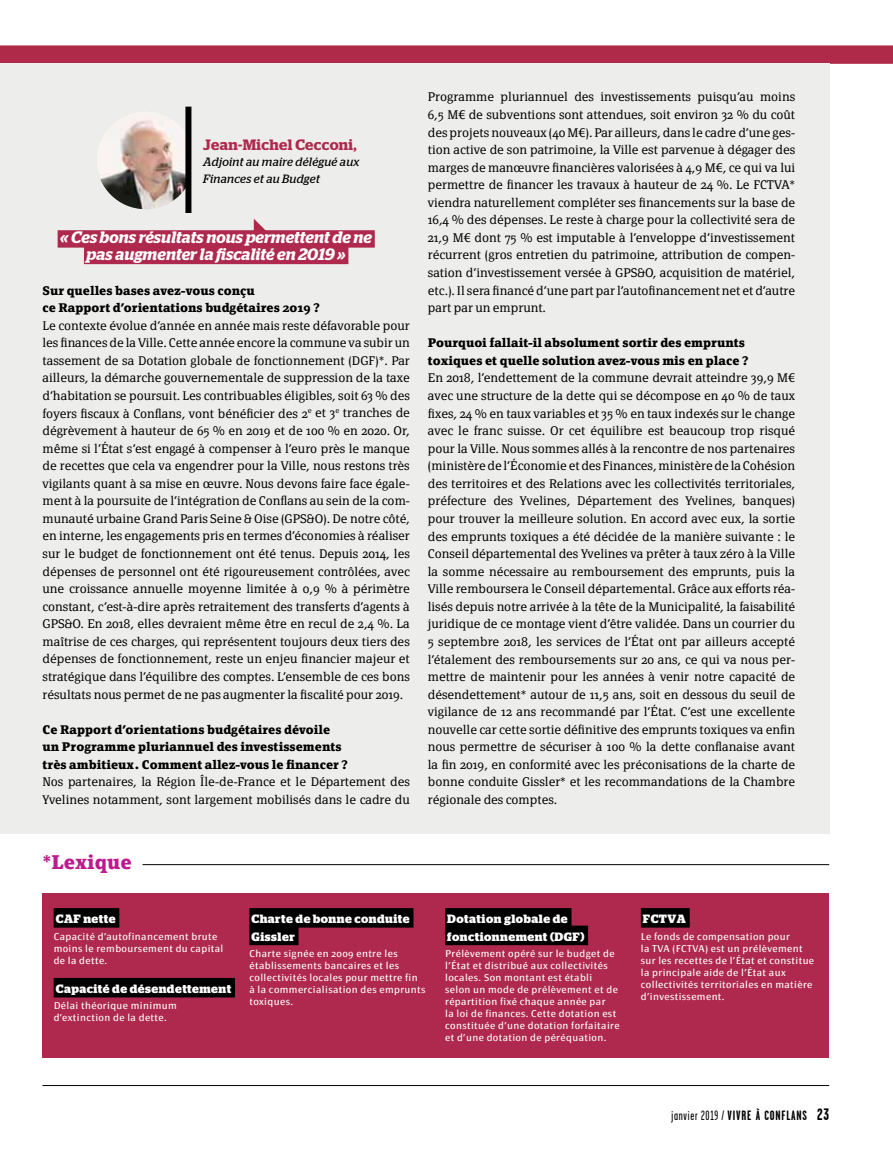
<style>
.page{position:relative;width:893px;height:1149px;background:#fff}
.page>*{position:absolute;margin:0;border:0;box-sizing:border-box;transform-origin:0 0}
.t1{font:700 19.5px "Page Serif OT";color:#bd1a8d}
.t2{font:italic 600 16.5px/16.5px "Stag";letter-spacing:.005em;color:#fff;text-align:center}
.t3{font:600 15px "Stag";letter-spacing:.02em;color:#ae294d}
.t4{font:700 13.5px "Garage Gothic";letter-spacing:.06em;color:#000}
.t5{font:300 12.3px/17.5px "Page Serif OT";color:#000;text-align:justify}
.t6{font:700 12.3px/17.5px "Page Serif OT";color:#000}
.t7{font:700 12px/17.5px "Stag";letter-spacing:.04em;color:#fff}
.t8{font:italic 12px/16.5px "Stag";letter-spacing:.02em;color:#000}
.t9{font:9.75px/12px "Page Sans OT";letter-spacing:.04em;color:#fff}
.s1{font-family:"Garage Gothic FB";font-weight:400}
.s2{font-size:16.5px}
</style>
<div class="page">
<hr style="left:43px;top:1084px;width:786px;height:1px;background:#000">
<hr style="left:143px;top:864px;width:686px;height:1px;background:#000">
<div style="left:0;top:45px;width:893px;height:19px;background:#af2a48"></div>
<div style="left:0;top:64px;width:829px;height:769px;background:#edeeec"></div>
<img style="left:97px;top:116px;width:88px;height:93px">
<div style="left:185px;top:107px;width:6px;height:106px;background:#000"></div>
<svg style="left:254px;top:219px;width:11px;height:11px"></svg>
<div style="left:58px;top:230px;width:317px;height:17px;background:#ae294d"></div>
<div style="left:84px;top:247px;width:264px;height:17px;background:#ae294d"></div>
<div style="left:43px;top:893px;width:786px;height:163px;background:#ae294d"></div>
<div style="left:54px;top:907px;width:65px;height:20px;background:#000"></div>
<div style="left:54px;top:977px;width:181px;height:20px;background:#000"></div>
<div style="left:249px;top:907px;width:164px;height:20px;background:#000"></div>
<div style="left:249px;top:925px;width:50px;height:19px;background:#000"></div>
<div style="left:445px;top:907px;width:126px;height:20px;background:#000"></div>
<div style="left:445px;top:925px;width:143px;height:19px;background:#000"></div>
<div style="left:641px;top:907px;width:49px;height:20px;background:#000"></div>
<p class="t3" style="left:203px;top:136px;width:155px">Jean-Michel Cecconi,</p>
<p class="t8" style="left:203px;top:154px;width:158px">Adjoint au maire délégué aux<br>Finances et au Budget</p>
<h2 class="t2" style="left:60px;top:229px;width:313px">« Ces bons résultats nous permettent de ne pas augmenter la fiscalité en 2019 »</h2>
<p class="t6" style="left:43px;top:281px;width:279px">Sur quelles bases avez-vous conçu<br>ce Rapport d’orientations budgétaires 2019 ?</p>
<p class="t5" style="left:43px;top:316px;width:369px">Le contexte évolue d’année en année mais reste défavorable pour les finances de la Ville. Cette année encore la commune va subir un tassement de sa Dotation globale de fonctionnement (DGF)*. Par ailleurs, la démarche gouvernementale de suppression de la taxe d’habitation se poursuit. Les contribuables éligibles, soit 63 % des foyers fiscaux à Conflans, vont bénéficier des 2<sup>e</sup> et 3<sup>e</sup> tranches de dégrèvement à hauteur de 65 % en 2019 et de 100 % en 2020. Or, même si l’État s’est engagé à compenser à l’euro près le manque de recettes que cela va engendrer pour la Ville, nous restons très vigilants quant à sa mise en œuvre. Nous devons faire face égale&shy;ment à la poursuite de l’intégration de Conflans au sein de la com&shy;munauté urbaine Grand Paris Seine &amp; Oise (GPS&amp;O). De notre côté, en interne, les engagements pris en termes d’économies à réaliser sur le budget de fonctionnement ont été tenus. Depuis 2014, les dépenses de personnel ont été rigoureusement contrôlées, avec une croissance annuelle moyenne limitée à 0,9 % à périmètre constant, c’est-à-dire après retraitement des transferts d’agents à GPS&amp;O. En 2018, elles devraient même être en recul de 2,4 %. La maîtrise de ces charges, qui représentent toujours deux tiers des dépenses de fonctionnement, reste un enjeu financier majeur et stratégique dans l’équilibre des comptes. L’ensemble de ces bons résultats nous permet de ne pas augmenter la fiscalité pour 2019.</p>
<p class="t6" style="left:43px;top:720px;width:308px">Ce Rapport d’orientations budgétaires dévoile un Programme pluriannuel des investissements très ambitieux. Comment allez-vous le financer ?</p>
<p class="t5" style="left:43px;top:773px;width:369px">Nos partenaires, la Région Île-de-France et le Département des<br>Yvelines notamment, sont largement mobilisés dans le cadre du</p>
<p class="t5" style="left:428px;top:88px;width:369px">Programme pluriannuel des investissements puisqu’au moins 6,5 M€ de subventions sont attendues, soit environ 32 % du coût des projets nouveaux (40 M€). Par ailleurs, dans le cadre d’une ges&shy;tion active de son patrimoine, la Ville est parvenue à dégager des marges de manœuvre financières valorisées à 4,9 M€, ce qui va lui permettre de financer les travaux à hauteur de 24 %. Le FCTVA* viendra naturellement compléter ses financements sur la base de 16,4 % des dépenses. Le reste à charge pour la collectivité sera de 21,9 M€ dont 75 % est imputable à l’enveloppe d’investissement récurrent (gros entretien du patrimoine, attribution de compen&shy;sation d’investissement versée à GPS&amp;O, acquisition de matériel, etc.). Il sera financé d’une part par l’autofinancement net et d’autre part par un emprunt.</p>
<p class="t6" style="left:428px;top:334px;width:323px">Pourquoi fallait-il absolument sortir des emprunts toxiques et quelle solution avez-vous mis en place ?</p>
<p class="t5" style="left:428px;top:369px;width:369px">En 2018, l’endettement de la commune devrait atteindre 39,9 M€ avec une structure de la dette qui se décompose en 40 % de taux fixes, 24 % en taux variables et 35 % en taux indexés sur le change avec le franc suisse. Or cet équilibre est beaucoup trop risqué pour la Ville. Nous sommes allés à la rencontre de nos partenaires (ministère de l’Économie et des Finances, ministère de la Cohésion des territoires et des Relations avec les collectivités territoriales, préfecture des Yvelines, Département des Yvelines, banques) pour trouver la meilleure solution. En accord avec eux, la sortie des emprunts toxiques a été décidée de la manière suivante : le Conseil départemental des Yvelines va prêter à taux zéro à la Ville la somme nécessaire au remboursement des emprunts, puis la Ville remboursera le Conseil départemental. Grâce aux efforts réa&shy;lisés depuis notre arrivée à la tête de la Municipalité, la faisabilité juridique de ce montage vient d’être validée. Dans un courrier du 5 septembre 2018, les services de l’État ont par ailleurs accepté l’étalement des remboursements sur 20 ans, ce qui va nous per&shy;mettre de maintenir pour les années à venir notre capacité de désendettement* autour de 11,5 ans, soit en dessous du seuil de vigilance de 12 ans recommandé par l’État. C’est une excellente nouvelle car cette sortie définitive des emprunts toxiques va enfin nous permettre de sécuriser à 100 % la dette conflanaise avant la fin 2019, en conformité avec les préconisations de la charte de bonne conduite Gissler* et les recommandations de la Chambre régionale des comptes.</p>
<h1 class="t1" style="left:43px;top:850px;width:91px">*Lexique</h1>
<p class="t7" style="left:56px;top:910px;width:61px">CAF nette</p>
<p class="t9" style="left:54px;top:929px;width:171px">Capacité d’autofinancement brute moins le remboursement du capital de la dette.</p>
<p class="t7" style="left:56px;top:979px;width:177px">Capacité de désendettement</p>
<p class="t9" style="left:54px;top:999px;width:125px">Délai théorique minimum d’extinction de la dette.</p>
<p class="t7" style="left:252px;top:910px;width:160px">Charte de bonne conduite<br>Gissler</p>
<p class="t9" style="left:249px;top:947px;width:178px">Charte signée en 2009 entre les établissements bancaires et les collectivités locales pour mettre fin à la commercialisation des emprunts toxiques.</p>
<p class="t7" style="left:447px;top:910px;width:139px">Dotation globale de fonctionnement (DGF)</p>
<p class="t9" style="left:445px;top:947px;width:176px">Prélèvement opéré sur le budget de l’État et distribué aux collectivités locales. Son montant est établi selon un mode de prélèvement et de répartition fixé chaque année par<br>la loi de finances. Cette dotation est constituée d’une dotation forfaitaire et d’une dotation de péréquation.</p>
<p class="t7" style="left:643px;top:910px;width:44px">FCTVA</p>
<p class="t9" style="left:641px;top:929px;width:175px">Le fonds de compensation pour<br>la TVA (FCTVA) est un prélèvement sur les recettes de l’État et constitue la principale aide de l’État aux collectivités territoriales en matière d’investissement.</p>
<p class="t4" style="left:671px;top:1106px;width:159px"><span class="s1">janvier 2019 /</span> VIVRE À CONFLANS <span class="s2">23</span></p>
</div>
